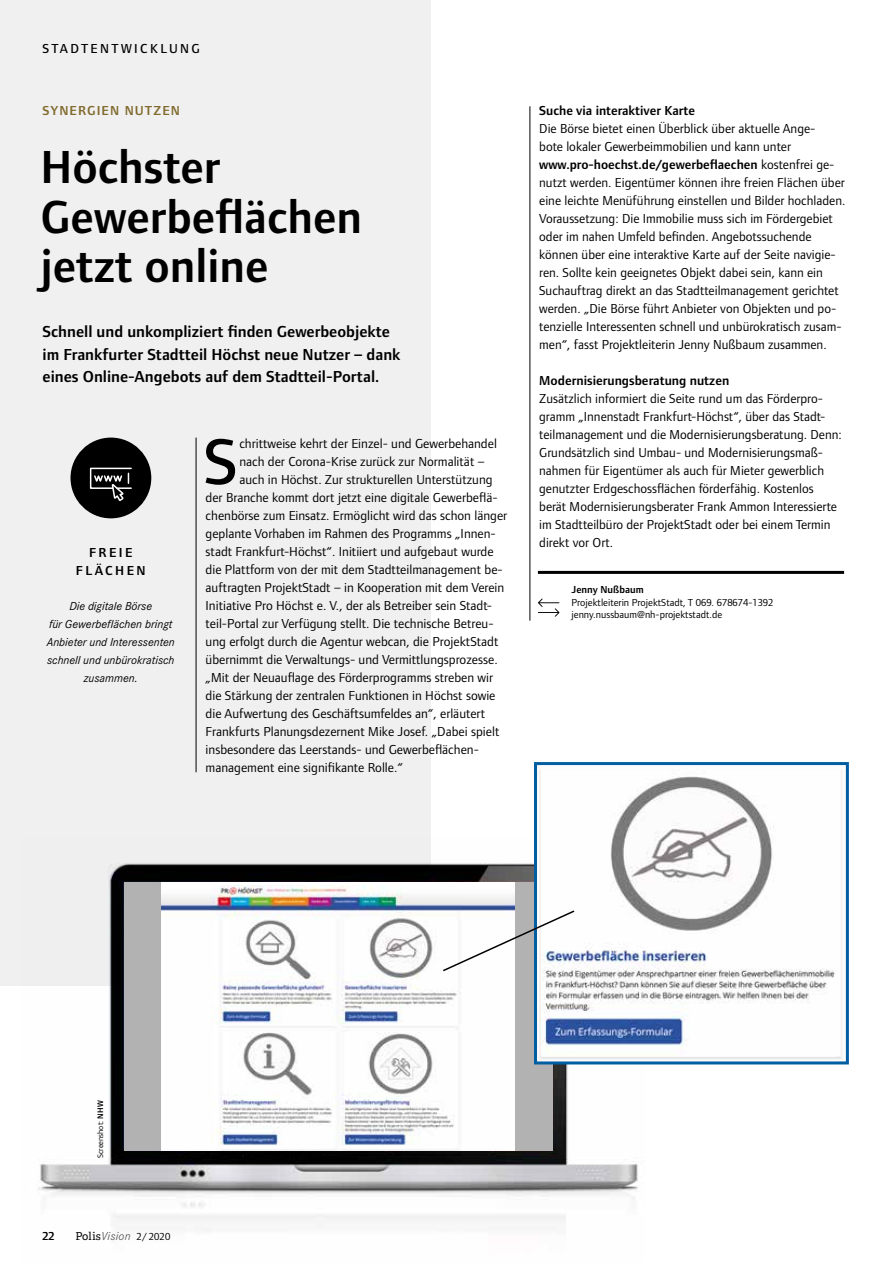
<style>
.page{position:relative;width:893px;height:1263px;background:#fff}
.page>*{position:absolute;margin:0;border:0;box-sizing:border-box;transform-origin:0 0}
.t1{font:500 67.5px "Foundry Form Sans";color:#000}
.t2{font:600 48px/49.5px "Foundry Form Sans";color:#000}
.t3{font:600 16.5px/22.5px "Foundry Form Sans";color:#000}
.t4{font:13.5px/18px "Foundry Form Sans";color:#000}
.t5{font:600 13.5px "Foundry Form Sans";color:#000}
.t6{font:500 13.5px "Foundry Form Sans";letter-spacing:.18em;color:#000}
.t7{font:600 13.5px "Foundry Form Sans";letter-spacing:.08em;color:#826b2f}
.t8{font:600 13.5px/18px "Foundry Form Sans";letter-spacing:.18em;color:#000;text-align:center}
.t9{font:italic 12px/18px "Corporate S";color:#000;text-align:center}
.t10{font:italic 12px "Corporate S";letter-spacing:.02em;color:#646363}
.t11{font:600 12px "Foundry Form Sans";color:#000}
.t12{font:10.5px/12.8px "Foundry Form Sans";color:#000}
.t13{font:600 10.5px "Foundry Form Sans";color:#000}
.t14{font:8.25px "Foundry Form Sans";color:#000}
.s1{font-weight:600}
.s2{font-family:"Adelle";font-style:normal;font-size:10.95px;color:#000}
.s3{font-family:"Foundry Form Sans";font-style:normal;font-size:10.5px;color:#000}
</style>
<div class="page">
<div style="left:0;top:0;width:431px;height:985px;background:#f0f0f0"></div>
<hr style="left:530px;top:106px;width:1px;height:515px;background:#000">
<hr style="left:196px;top:438px;width:1px;height:334px;background:#000">
<div style="left:71px;top:438px;width:80px;height:80px;background:#000;border-radius:50%"></div>
<svg style="left:89px;top:467px;width:43px;height:34px"></svg>
<img style="left:21px;top:863px;width:624px;height:368px">
<div style="left:124px;top:882px;width:428px;height:268px;background:#b3b2b2"></div>
<img style="left:162px;top:885px;width:353px;height:265px">
<svg style="left:538px;top:599px;width:21px;height:18px"></svg>
<hr style="left:538px;top:571px;width:306px;height:3px;background:#000">
<img style="left:538px;top:770px;width:304px;height:290px">
<div style="left:534px;top:762px;width:315px;height:302px;border:3px solid #005ea1"></div>
<svg style="left:441px;top:909px;width:135px;height:63px"></svg>
<p class="t6" style="left:43px;top:41px;width:159px">STADTENTWICKLUNG</p>
<p class="t7" style="left:43px;top:103px;width:139px">SYNERGIEN NUTZEN</p>
<h2 class="t2" style="left:40px;top:142px;width:323px">Höchster<br>Gewerbeflächen jetzt online</h2>
<p class="t3" style="left:43px;top:321px;width:360px">Schnell und unkompliziert finden Gewerbeobjekte im Frankfurter Stadtteil Höchst neue Nutzer – dank eines Online-Angebots auf dem Stadtteil-Portal.</p>
<p class="t8" style="left:76px;top:543px;width:71px">FREIE<br>FLÄCHEN</p>
<p class="t9" style="left:47px;top:597px;width:130px">Die digitale Börse<br>für Gewerbeflächen bringt<br>Anbieter und Interessenten schnell und unbürokratisch zusammen.</p>
<h1 class="t1" style="left:204px;top:424px;width:35px">S</h1>
<p class="t4" style="left:239px;top:435px;width:259px">chrittweise kehrt der Einzel- und Gewerbehandel</p>
<p class="t4" style="left:239px;top:453px;width:247px">nach der Corona-Krise zurück zur Normalität –</p>
<p class="t4" style="left:239px;top:471px;width:255px">auch in Höchst. Zur strukturellen Unterstützung</p>
<p class="t4" style="left:206px;top:489px;width:294px">der Branche kommt dort jetzt eine digitale Gewerbeflä-</p>
<p class="t4" style="left:206px;top:507px;width:303px">chenbörse zum Einsatz. Ermöglicht wird das schon länger</p>
<p class="t4" style="left:206px;top:525px;width:292px">geplante Vorhaben im Rahmen des Programms „Innen-</p>
<p class="t4" style="left:206px;top:543px;width:290px">stadt Frankfurt-Höchst“. Initiiert und aufgebaut wurde</p>
<p class="t4" style="left:206px;top:561px;width:299px">die Plattform von der mit dem Stadtteilmanagement be-</p>
<p class="t4" style="left:206px;top:579px;width:300px">auftragten ProjektStadt – in Kooperation mit dem Verein</p>
<p class="t4" style="left:206px;top:597px;width:288px">Initiative Pro Höchst e. V., der als Betreiber sein Stadt-</p>
<p class="t4" style="left:206px;top:615px;width:290px">teil-Portal zur Verfügung stellt. Die technische Betreu-</p>
<p class="t4" style="left:206px;top:633px;width:294px">ung erfolgt durch die Agentur webcan, die ProjektStadt</p>
<p class="t4" style="left:206px;top:651px;width:294px">übernimmt die Verwaltungs- und Vermittlungsprozesse.</p>
<p class="t4" style="left:206px;top:669px;width:289px">„Mit der Neuauflage des Förderprogramms streben wir</p>
<p class="t4" style="left:206px;top:686px;width:291px">die Stärkung der zentralen Funktionen in Höchst sowie</p>
<p class="t4" style="left:206px;top:704px;width:281px">die Aufwertung des Geschäftsumfeldes an“, erläutert</p>
<p class="t4" style="left:206px;top:722px;width:295px">Frankfurts Planungsdezernent Mike Josef. „Dabei spielt</p>
<p class="t4" style="left:206px;top:740px;width:275px">insbesondere das Leerstands- und Gewerbeflächen-</p>
<p class="t4" style="left:206px;top:758px;width:199px">management eine signifikante Rolle.“</p>
<p class="t5" style="left:539px;top:103px;width:157px">Suche via interaktiver Karte</p>
<p class="t4" style="left:539px;top:119px;width:308px">Die Börse bietet einen Überblick über aktuelle Ange-<br>bote lokaler Gewerbeimmobilien und kann unter <span class="s1">www.pro-hoechst.de/gewerbeflaechen</span> kostenfrei ge&shy;nutzt werden. Eigentümer können ihre freien Flächen über eine leichte Menüführung einstellen und Bilder hochladen.<br>Voraussetzung: Die Immobilie muss sich im Fördergebiet oder im nahen Umfeld befinden. Angebotssuchende können über eine interaktive Karte auf der Seite navigie&shy;ren. Sollte kein geeignetes Objekt dabei sein, kann ein Suchauftrag direkt an das Stadtteilmanagement gerichtet werden. „Die Börse führt Anbieter von Objekten und po&shy;tenzielle Interessenten schnell und unbürokratisch zusam&shy;men“, fasst Projektleiterin Jenny Nußbaum zusammen.</p>
<p class="t5" style="left:539px;top:373px;width:192px">Modernisierungsberatung nutzen</p>
<p class="t4" style="left:539px;top:389px;width:304px">Zusätzlich informiert die Seite rund um das Förderpro&shy;gramm „Innenstadt Frankfurt-Höchst“, über das Stadt&shy;teilmanagement und die Modernisierungsberatung. Denn:<br>Grundsätzlich sind Umbau- und Modernisierungsmaß&shy;nahmen für Eigentümer als auch für Mieter gewerblich genutzter Erdgeschossflächen förderfähig. Kostenlos berät Modernisierungsberater Frank Ammon Interessierte im Stadtteilbüro der ProjektStadt oder bei einem Termin direkt vor Ort.</p>
<p class="t13" style="left:572px;top:583px;width:74px">Jenny Nußbaum</p>
<p class="t12" style="left:572px;top:596px;width:203px">Projektleiterin ProjektStadt, T 069. 678674-1392 jenny.nussbaum@nh-projektstadt.de</p>
<p class="t14" style="left:96px;top:1158px;width:59px;rotate:-90deg">Screenshot: <span class="s1">NHW</span></p>
<p class="t11" style="left:43px;top:1230px;width:13px">22</p>
<p class="t10" style="left:76px;top:1229px;width:96px"><span class="s2">Polis</span>Vision <span class="s3">2/ 2020</span></p>
</div>
